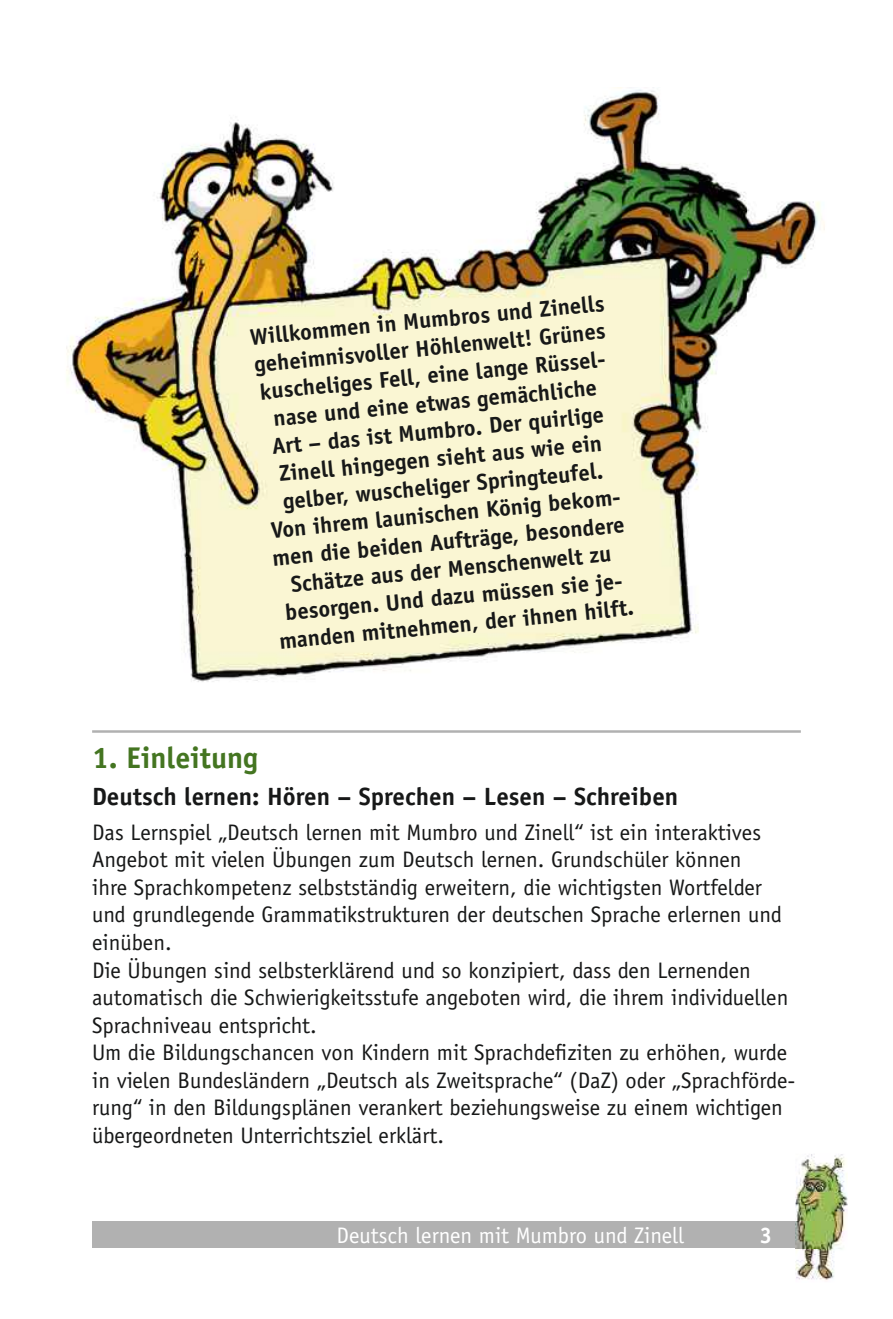
<style>
.page{position:relative;width:893px;height:1319px;background:#fff}
.page>*{position:absolute;margin:0;border:0;box-sizing:border-box;transform-origin:0 0}
.t1{font:700 30px "Officina Sans";color:#447521}
.t2{font:700 25px "Officina Sans";color:#171818}
.t3{font:700 22.75px/27.8px "Officina Sans";color:#171818;text-align:center}
.t4{font:22.5px/27.5px "Officina Sans";color:#171818}
.t5{font:22.5px "Officina Sans";color:#fff}
.t6{font:700 22.5px "Officina Sans";color:#fff}
</style>
<div class="page">
<hr style="left:92px;top:730px;width:709px;height:2px;background:#b1b1b1">
<img style="left:66px;top:89px;width:759px;height:593px">
<div style="left:92px;top:1221px;width:728px;height:26px;background:#b1b1b1"></div>
<img style="left:795px;top:1154px;width:53px;height:126px">
<img style="left:795px;top:1221px;width:25px;height:26px">
<p class="t3" style="left:249px;top:321px;width:360px;rotate:-5deg">Willkommen in Mumbros und Zinells geheimnisvoller Höhlenwelt! Grünes kuscheliges Fell, eine lange Rüssel&shy;nase und eine etwas gemächliche Art – das ist Mumbro. Der quirlige Zinell hingegen sieht aus wie ein gelber, wuscheliger Springteufel.<br>Von ihrem launischen König bekom&shy;men die beiden Aufträge, besondere Schätze aus der Menschenwelt zu besorgen. Und dazu müssen sie je&shy;manden mitnehmen, der ihnen hilft.</p>
<h1 class="t1" style="left:92px;top:739px;width:168px">1. Einleitung</h1>
<p class="t2" style="left:92px;top:781px;width:588px">Deutsch lernen: Hören – Sprechen – Lesen – Schreiben</p>
<p class="t4" style="left:92px;top:818px;width:705px">Das Lernspiel „Deutsch lernen mit Mumbro und Zinell“ ist ein interaktives Angebot mit vielen Übungen zum Deutsch lernen. Grundschüler können<br>ihre Sprachkompetenz selbstständig erweitern, die wichtigsten Wortfelder und grundlegende Grammatikstrukturen der deutschen Sprache erlernen und einüben.<br>Die Übungen sind selbsterklärend und so konzipiert, dass den Lernenden automatisch die Schwierigkeitsstufe angeboten wird, die ihrem individuellen Sprachniveau entspricht.<br>Um die Bildungschancen von Kindern mit Sprachdefiziten zu erhöhen, wurde in vielen Bundesländern „Deutsch als Zweitsprache“ (DaZ) oder „Sprachförde&shy;rung“ in den Bildungsplänen verankert beziehungsweise zu einem wichtigen übergeordneten Unterrichtsziel erklärt.</p>
<p class="t5" style="left:337px;top:1221px;width:349px">Deutsch lernen mit Mumbro und Zinell</p>
<p class="t6" style="left:760px;top:1220px;width:14px">3</p>
</div>
